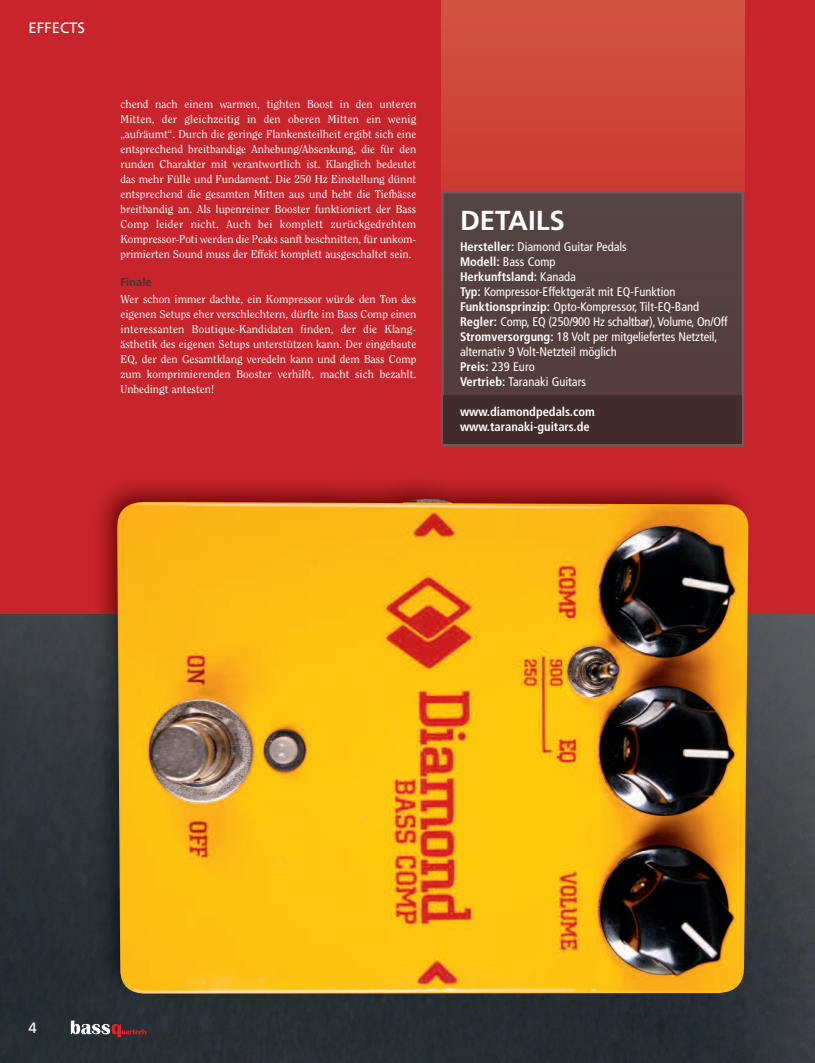
<style>
.page{position:relative;width:815px;height:1063px;background:#c8242b}
.page>*{position:absolute;margin:0;border:0;box-sizing:border-box;transform-origin:0 0}
.t1{font:700 27.5px "Frutiger";color:#fff}
.t2{font:15px "Frutiger";color:#fff}
.t3{font:condensed 12.5px/15px "Frutiger";color:#fff}
.t4{font:700 condensed 12.5px/15px "Frutiger";color:#fff}
.t5{font:11.25px/15px "Clearface Std";letter-spacing:-.005em;color:#fff;text-align:justify}
.t6{font:700 11.25px "Frutiger";color:#3b363a}
.s1{font-weight:700}
</style>
<div class="page">
<img style="left:441px;top:0;width:303px;height:191px">
<img style="left:0;top:615px;width:815px;height:448px">
<img style="left:63px;top:481px;width:722px;height:545px">
<img style="left:116px;top:499px;width:632px;height:495px">
<div style="left:444px;top:194px;width:297px;height:202px;background:#54403f"></div>
<div style="left:441px;top:191px;width:303px;height:255px;border:2px solid #665f61"></div>
<div style="left:444px;top:396px;width:297px;height:48px;background:#402c2b"></div>
<svg style="left:71px;top:1020px;width:76px;height:17px"></svg>
<h2 class="t2" style="left:28px;top:21px;width:58px">EFFECTS</h2>
<p class="t5" style="left:120px;top:97px;width:297px">chend nach einem warmen, tighten Boost in den unteren Mitten, der gleichzeitig in den oberen Mitten ein wenig „aufräumt“. Durch die geringe Flankensteilheit ergibt sich eine entsprechend breitbandige Anhebung/Absenkung, die für den runden Charakter mit verantwortlich ist. Klanglich bedeutet das mehr Fülle und Fundament. Die 250 Hz Einstellung dünnt entsprechend die gesamten Mitten aus und hebt die Tiefbässe breitbandig an. Als lupenreiner Booster funktioniert der Bass Comp leider nicht. Auch bei komplett zurückgedrehtem Kompressor-Poti werden die Peaks sanft beschnitten, für unkom&shy;primierten Sound muss der Effekt komplett ausgeschaltet sein.</p>
<p class="t6" style="left:120px;top:278px;width:33px">Finale</p>
<p class="t5" style="left:120px;top:292px;width:297px">Wer schon immer dachte, ein Kompressor würde den Ton des eigenen Setups eher verschlechtern, dürfte im Bass Comp einen interessanten Boutique-Kandidaten finden, der die Klang&shy;ästhetik des eigenen Setups unterstützen kann. Der eingebaute EQ, der den Gesamtklang veredeln kann und dem Bass Comp zum komprimierenden Booster verhilft, macht sich bezahlt.<br>Unbedingt antesten!</p>
<h1 class="t1" style="left:460px;top:209px;width:106px">DETAILS</h1>
<p class="t3" style="left:460px;top:241px;width:269px"><span class="s1">Hersteller:</span> Diamond Guitar Pedals<br><span class="s1">Modell:</span> Bass Comp<br><span class="s1">Herkunftsland:</span> Kanada<br><span class="s1">Typ:</span> Kompressor-Effektgerät mit EQ-Funktion <span class="s1">Funktionsprinzip:</span> Opto-Kompressor, Tilt-EQ-Band <span class="s1">Regler:</span> Comp, EQ (250/900 Hz schaltbar), Volume, On/Off <span class="s1">Stromversorgung:</span> 18 Volt per mitgeliefertes Netzteil, alternativ 9 Volt-Netzteil möglich<br><span class="s1">Preis:</span> 239 Euro<br><span class="s1">Vertrieb:</span> Taranaki Guitars</p>
<p class="t4" style="left:460px;top:406px;width:136px">www.diamondpedals.com www.taranaki-guitars.de</p>
<h2 class="t2" style="left:28px;top:1022px;width:10px">4</h2>
</div>
